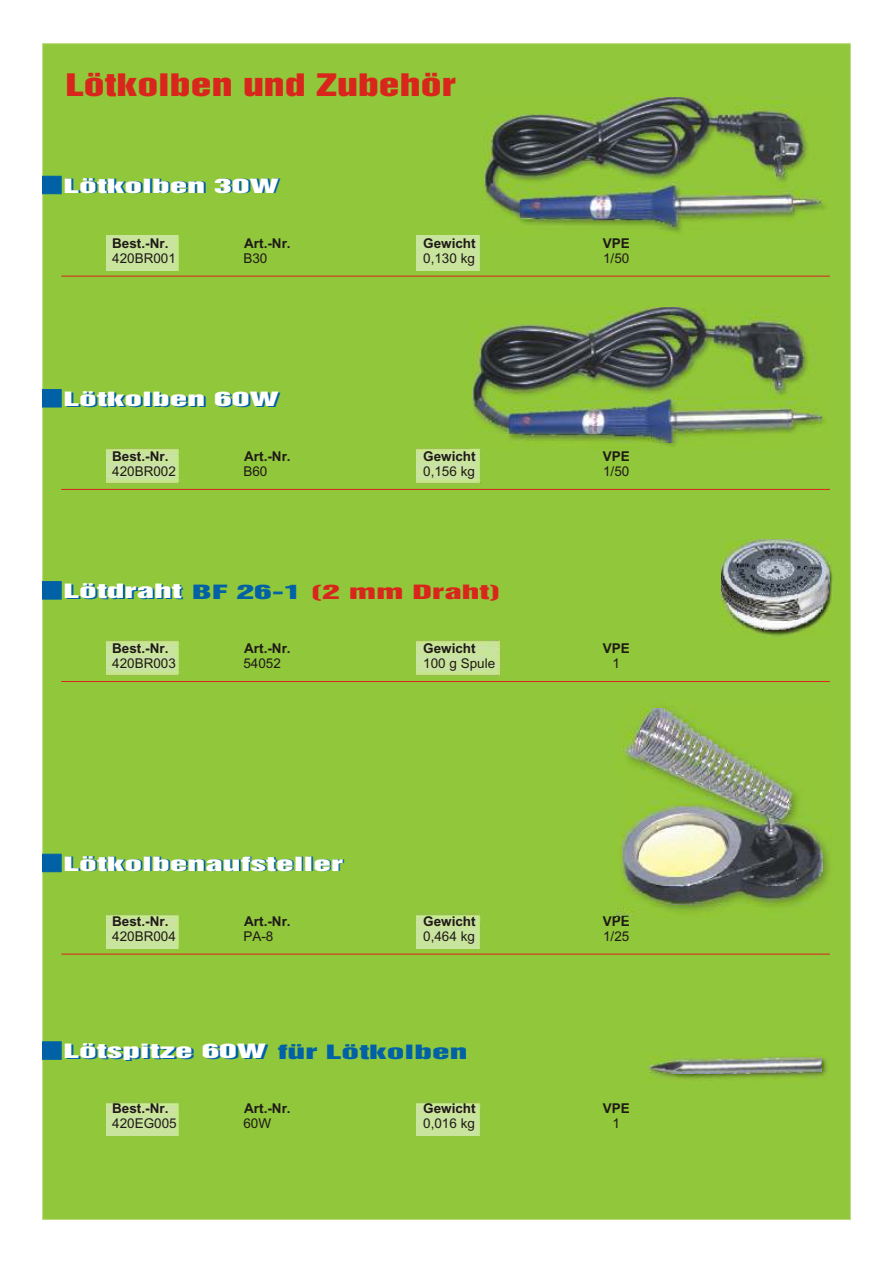
<style>
.page{position:relative;width:894px;height:1263px;background:#fff}
.page>*{position:absolute;margin:0;border:0;box-sizing:border-box;transform-origin:0 0}
.t1{font:28.35px "Switzerland Inserat";color:#d9261c;scale:1.48 1}
.t2{font:18px "Switzerland Inserat";color:#fff;scale:1.97 1}
.t3{font:18px "Switzerland Inserat";color:#0061a6;scale:1.97 1}
.t4{font:18px "Switzerland Inserat";color:#d9261c;scale:1.97 1}
.t5{font:18px "Switzerland Inserat";color:#fff;scale:1.96 1}
.t6{font:700 13.5px "Arial";color:#1f1a17}
.t7{font:13.5px "Arial";color:#1f1a17}
.s1{color:#0061a6}
</style>
<div class="page">
<div style="left:42px;top:43px;width:809px;height:1177px;background:#91c73b;border:1px solid #badb7d"></div>
<div style="left:42px;top:176px;width:19px;height:18px;background:#0061a6"></div>
<div style="left:42px;top:389px;width:19px;height:18px;background:#0061a6"></div>
<div style="left:42px;top:581px;width:19px;height:18px;background:#0061a6"></div>
<div style="left:42px;top:854px;width:19px;height:18px;background:#0061a6"></div>
<div style="left:42px;top:1042px;width:19px;height:17px;background:#0061a6"></div>
<hr style="left:61px;top:276px;width:769px;height:1px;background:#d9261c">
<hr style="left:61px;top:489px;width:769px;height:1px;background:#d9261c">
<hr style="left:61px;top:681px;width:769px;height:1px;background:#d9261c">
<hr style="left:61px;top:954px;width:769px;height:1px;background:#d9261c">
<div style="left:107px;top:235px;width:72px;height:35px;background:#c9e49d"></div>
<img style="left:107px;top:449px;width:74px;height:34px">
<img style="left:107px;top:641px;width:74px;height:35px">
<img style="left:107px;top:913px;width:73px;height:35px">
<img style="left:107px;top:1101px;width:73px;height:35px">
<div style="left:416px;top:235px;width:65px;height:35px;background:#c9e49d"></div>
<img style="left:416px;top:449px;width:65px;height:34px">
<img style="left:416px;top:641px;width:84px;height:35px">
<img style="left:416px;top:913px;width:65px;height:35px">
<img style="left:416px;top:1101px;width:65px;height:35px">
<img style="left:649px;top:1054px;width:178px;height:25px">
<img style="left:649px;top:1058px;width:172px;height:16px">
<img style="left:484px;top:98px;width:338px;height:130px">
<img style="left:470px;top:305px;width:354px;height:145px">
<img style="left:473px;top:308px;width:349px;height:134px">
<img style="left:616px;top:726px;width:214px;height:191px">
<img style="left:623px;top:708px;width:199px;height:197px">
<img style="left:740px;top:547px;width:93px;height:90px">
<img style="left:722px;top:540px;width:107px;height:90px">
<h1 class="t1" style="left:65px;top:73px;width:265px">Lötkolben und Zubehör</h1>
<h2 class="t2" style="left:64px;top:178px;width:111px">Lötkolben 30W</h2>
<p class="t6" style="left:112px;top:238px;width:58px">Best.-Nr.</p>
<p class="t6" style="left:244px;top:238px;width:48px">Art.-Nr.</p>
<p class="t6" style="left:423px;top:238px;width:54px">Gewicht</p>
<p class="t6" style="left:603px;top:238px;width:29px">VPE</p>
<p class="t7" style="left:112px;top:253px;width:65px">420BR001</p>
<p class="t7" style="left:243px;top:253px;width:26px">B30</p>
<p class="t7" style="left:423px;top:253px;width:53px">0,130 kg</p>
<p class="t7" style="left:603px;top:253px;width:28px">1/50</p>
<h2 class="t2" style="left:64px;top:391px;width:111px">Lötkolben 60W</h2>
<p class="t6" style="left:112px;top:451px;width:58px">Best.-Nr.</p>
<p class="t6" style="left:244px;top:451px;width:48px">Art.-Nr.</p>
<p class="t6" style="left:423px;top:451px;width:54px">Gewicht</p>
<p class="t6" style="left:603px;top:451px;width:29px">VPE</p>
<p class="t7" style="left:112px;top:466px;width:65px">420BR002</p>
<p class="t7" style="left:243px;top:466px;width:26px">B60</p>
<p class="t7" style="left:423px;top:466px;width:53px">0,156 kg</p>
<p class="t7" style="left:603px;top:466px;width:28px">1/50</p>
<h2 class="t2" style="left:64px;top:583px;width:61px">Lötdraht</h2>
<h2 class="t4" style="left:192px;top:584px;width:158px"><span class="s1">BF 26-1</span> (2 mm Draht)</h2>
<p class="t6" style="left:112px;top:643px;width:58px">Best.-Nr.</p>
<p class="t6" style="left:244px;top:643px;width:48px">Art.-Nr.</p>
<p class="t6" style="left:423px;top:643px;width:54px">Gewicht</p>
<p class="t6" style="left:603px;top:643px;width:29px">VPE</p>
<p class="t7" style="left:112px;top:658px;width:65px">420BR003</p>
<p class="t7" style="left:243px;top:658px;width:39px">54052</p>
<p class="t7" style="left:423px;top:658px;width:74px">100 g Spule</p>
<p class="t7" style="left:612px;top:658px;width:9px">1</p>
<h2 class="t2" style="left:64px;top:856px;width:143px">Lötkolbenaufsteller</h2>
<p class="t6" style="left:112px;top:916px;width:58px">Best.-Nr.</p>
<p class="t6" style="left:244px;top:916px;width:48px">Art.-Nr.</p>
<p class="t6" style="left:423px;top:916px;width:54px">Gewicht</p>
<p class="t6" style="left:603px;top:916px;width:29px">VPE</p>
<p class="t7" style="left:112px;top:931px;width:65px">420BR004</p>
<p class="t7" style="left:243px;top:931px;width:32px">PA-8</p>
<p class="t7" style="left:423px;top:931px;width:53px">0,464 kg</p>
<p class="t7" style="left:603px;top:931px;width:28px">1/25</p>
<h2 class="t5" style="left:64px;top:1043px;width:105px">Lötspitze 60W</h2>
<h2 class="t3" style="left:152px;top:1044px;width:162px">tze 60W für Lötkolben</h2>
<p class="t6" style="left:112px;top:1103px;width:58px">Best.-Nr.</p>
<p class="t6" style="left:244px;top:1103px;width:48px">Art.-Nr.</p>
<p class="t6" style="left:423px;top:1103px;width:54px">Gewicht</p>
<p class="t6" style="left:603px;top:1103px;width:29px">VPE</p>
<p class="t7" style="left:112px;top:1118px;width:66px">420EG005</p>
<p class="t7" style="left:243px;top:1118px;width:29px">60W</p>
<p class="t7" style="left:423px;top:1118px;width:53px">0,016 kg</p>
<p class="t7" style="left:612px;top:1118px;width:9px">1</p>
</div>
